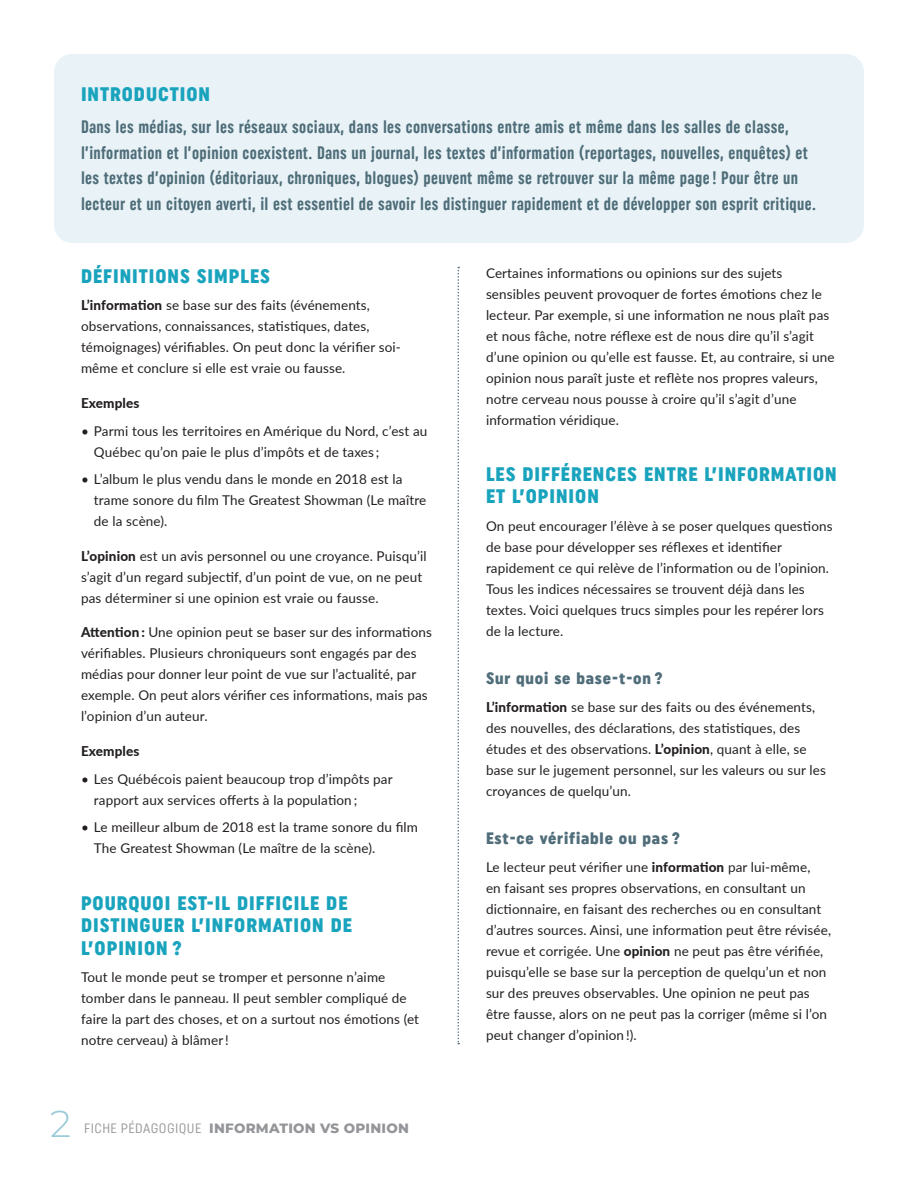
<style>
.page{position:relative;width:918px;height:1188px;background:#fff}
.page>*{position:absolute;margin:0;border:0;box-sizing:border-box;transform-origin:0 0}
.t1{font:300 37.5px "Montserrat";color:#9acad9}
.Titre_3{font:19.5px/22.5px "Uniform Condensed 3";letter-spacing:.05em;color:#19a3bd}
.t2{font:18px/25.5px "Uniform Extra Condensed 3";letter-spacing:.02em;color:#4e6d79}
.t3{font:16.5px "Uniform Condensed 3";letter-spacing:.05em;color:#506d7a}
.t4{font:13.5px/21px "Lato";letter-spacing:.01em;color:#231f20}
.t5{font:800 13.5px "Montserrat";letter-spacing:.02em;color:#939598}
.t6{font:800 13.5px "Lato";letter-spacing:.01em;color:#231f20}
.s1{font-weight:800}
.s2{font-family:"Uniform Condensed 6";font-weight:400}
</style>
<div class="page">
<div style="left:54px;top:54px;width:810px;height:189px;background:#e9f3f7;border-radius:18px"></div>
<svg style="left:458px;top:267px;width:1px;height:777px"></svg>
<p class="Titre_3" style="left:81px;top:83px;width:130px">INTRODUCTION</p>
<p class="t2" style="left:81px;top:114px;width:737px">Dans les médias, sur les réseaux sociaux, dans les conversations entre amis et même dans les salles de classe, l’information et l’opinion coexistent. Dans un journal, les textes d’information (reportages, nouvelles, enquêtes) et les textes d’opinion (éditoriaux, chroniques, blogues) peuvent même se retrouver sur la même page! Pour être un lecteur et un citoyen averti, il est essentiel de savoir les distinguer rapidement et de développer son esprit critique.</p>
<p class="Titre_3" style="left:81px;top:264px;width:190px">DÉFINITIONS SIMPLES</p>
<p class="t4" style="left:81px;top:294px;width:321px"><span class="s1">L’information</span> se base sur des faits (événements, observations, connaissances, statistiques, dates, témoignages) vérifiables. On peut donc la vérifier soi&shy;même et conclure si elle est vraie ou fausse.</p>
<p class="t6" style="left:81px;top:393px;width:60px">Exemples</p>
<p class="t4" style="left:94px;top:420px;width:335px;text-indent:-13px">• Parmi tous les territoires en Amérique du Nord, c’est au<br>Québec qu’on paie le plus d’impôts et de taxes ;</p>
<p class="t4" style="left:94px;top:468px;width:334px;text-indent:-13px">• L’album le plus vendu dans le monde en 2018 est la trame sonore du film The Greatest Showman (Le maître de la scène).</p>
<p class="t4" style="left:81px;top:545px;width:347px"><span class="s1">L’opinion</span> est un avis personnel ou une croyance. Puisqu’il s’agit d’un regard subjectif, d’un point de vue, on ne peut pas déterminer si une opinion est vraie ou fausse.</p>
<p class="t4" style="left:81px;top:621px;width:352px"><span class="s1">Attention :</span> Une opinion peut se baser sur des informations vérifiables. Plusieurs chroniqueurs sont engagés par des médias pour donner leur point de vue sur l’actualité, par exemple. On peut alors vérifier ces informations, mais pas l’opinion d’un auteur.</p>
<p class="t6" style="left:81px;top:741px;width:60px">Exemples</p>
<p class="t4" style="left:94px;top:768px;width:300px;text-indent:-13px">• Les Québécois paient beaucoup trop d’impôts par rapport aux services offerts à la population ;</p>
<p class="t4" style="left:94px;top:816px;width:326px;text-indent:-13px">• Le meilleur album de 2018 est la trame sonore du film<br>The Greatest Showman (Le maître de la scène).</p>
<p class="Titre_3" style="left:81px;top:891px;width:273px">POURQUOI EST-IL DIFFICILE DE<br>DISTINGUER L’INFORMATION DE<br>L’OPINION ?</p>
<p class="t4" style="left:81px;top:966px;width:340px">Tout le monde peut se tromper et personne n’aime tomber dans le panneau. Il peut sembler compliqué de faire la part des choses, et on a surtout nos émotions (et notre cerveau) à blâmer !</p>
<p class="t1" style="left:50px;top:1098px;width:23px">2</p>
<p class="t5" style="left:84px;top:1118px;width:326px"><span class="s2">FICHE PÉDAGOGIQUE</span> INFORMATION VS OPINION</p>
<p class="t4" style="left:486px;top:262px;width:350px">Certaines informations ou opinions sur des sujets sensibles peuvent provoquer de fortes émotions chez le lecteur. Par exemple, si une information ne nous plaît pas et nous fâche, notre réflexe est de nous dire qu’il s’agit d’une opinion ou qu’elle est fausse. Et, au contraire, si une opinion nous paraît juste et reflète nos propres valeurs, notre cerveau nous pousse à croire qu’il s’agit d’une information véridique.</p>
<p class="Titre_3" style="left:486px;top:463px;width:352px">LES DIFFÉRENCES ENTRE L’INFORMATION<br>ET L’OPINION</p>
<p class="t4" style="left:486px;top:515px;width:348px">On peut encourager l’élève à se poser quelques questions de base pour développer ses réflexes et identifier rapidement ce qui relève de l’information ou de l’opinion.<br>Tous les indices nécessaires se trouvent déjà dans les textes. Voici quelques trucs simples pour les repérer lors de la lecture.</p>
<p class="t3" style="left:486px;top:668px;width:178px">Sur quoi se base-t-on ?</p>
<p class="t4" style="left:486px;top:696px;width:341px"><span class="s1">L’information</span> se base sur des faits ou des événements, des nouvelles, des déclarations, des statistiques, des études et des observations. <span class="s1">L’opinion</span>, quant à elle, se base sur le jugement personnel, sur les valeurs ou sur les croyances de quelqu’un.</p>
<p class="t3" style="left:486px;top:828px;width:195px">Est-ce vérifiable ou pas ?</p>
<p class="t4" style="left:486px;top:856px;width:347px">Le lecteur peut vérifier une <span class="s1">information</span> par lui-même,<br>en faisant ses propres observations, en consultant un dictionnaire, en faisant des recherches ou en consultant d’autres sources. Ainsi, une information peut être révisée, revue et corrigée. Une <span class="s1">opinion</span> ne peut pas être vérifiée, puisqu’elle se base sur la perception de quelqu’un et non sur des preuves observables. Une opinion ne peut pas être fausse, alors on ne peut pas la corriger (même si l’on peut changer d’opinion !).</p>
</div>
